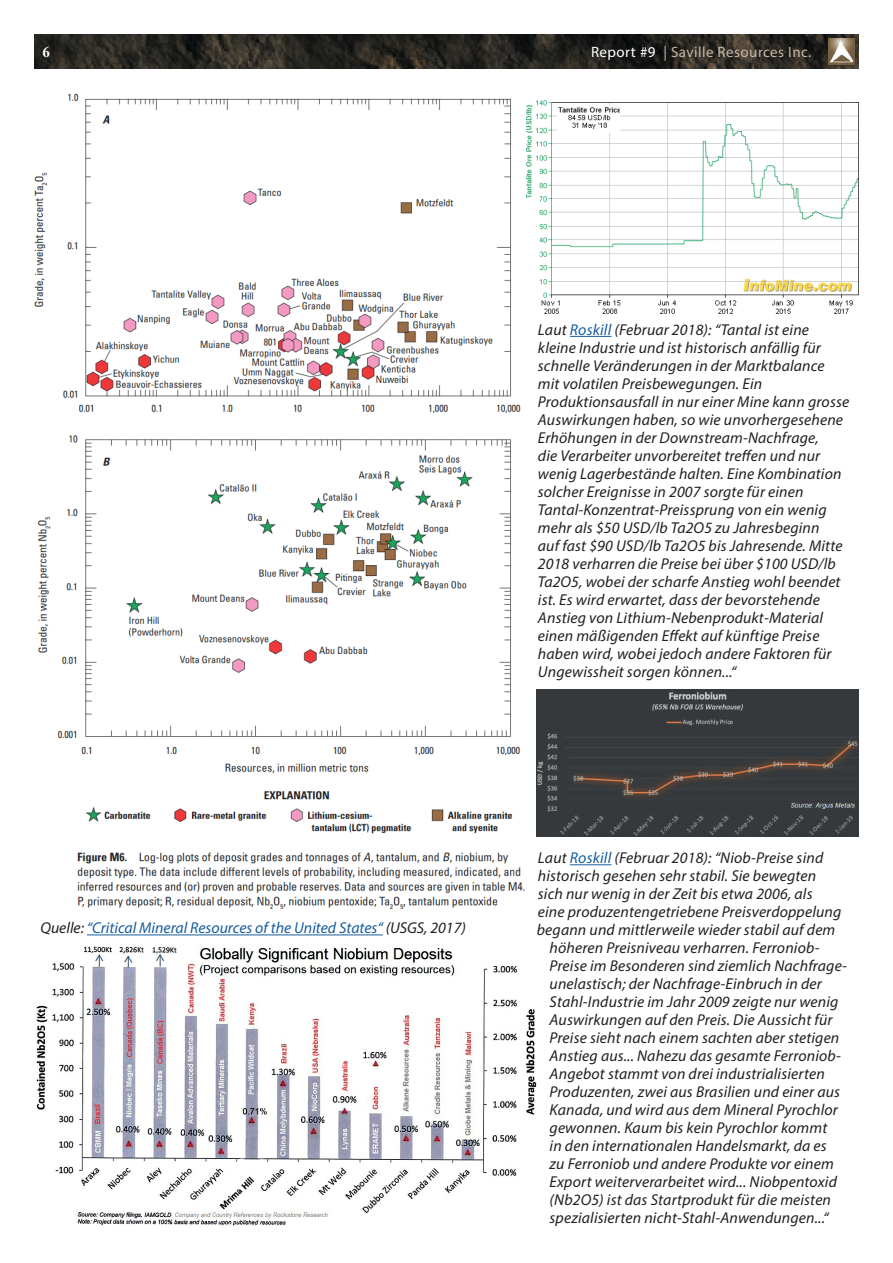
<style>
.page{position:relative;width:893px;height:1263px;background:#fff}
.page>*{position:absolute;margin:0;border:0;box-sizing:border-box;transform-origin:0 0}
.t1{font:italic 15.75px/18px "Myriad Pro";letter-spacing:.01em;color:#231f20}
.t2{font:italic 15.75px "Myriad Pro";color:#175d9e}
.t3{font:15px "Myriad Pro";letter-spacing:.03em;color:#cab8a7}
.t4{font:700 15px "Times New Roman";color:#fff}
.s1{color:#fff}
.s2{color:#231f20}
.s3{color:#175d9e}
</style>
<div class="page">
<img style="left:34px;top:34px;width:825px;height:35px">
<div style="left:827px;top:37px;width:29px;height:31px;background:#231f20;opacity:.65"></div>
<img style="left:828px;top:38px;width:26px;height:27px">
<img style="left:36px;top:946px;width:501px;height:279px">
<hr style="left:87px;top:934px;width:296px;height:1px;background:#175d9e">
<img style="left:34px;top:93px;width:491px;height:816px">
<hr style="left:570px;top:336px;width:41px;height:1px;background:#175d9e">
<img style="left:526px;top:100px;width:333px;height:214px">
<img style="left:537px;top:690px;width:322px;height:147px">
<hr style="left:570px;top:864px;width:41px;height:1px;background:#175d9e">
<p class="t4" style="left:43px;top:41px;width:9px">6</p>
<p class="t3" style="left:591px;top:43px;width:222px"><span class="s1">Report #9</span> | Saville Resources Inc.</p>
<p class="t2" style="left:40px;top:918px;width:427px"><span class="s2">Quelle:</span> “Critical Mineral Resources of the United States“ <span class="s2">(USGS, 2017)</span></p>
<p class="t1" style="left:538px;top:320px;width:313px">Laut <span class="s3">Roskill</span> (Februar 2018): “Tantal ist eine kleine Industrie und ist historisch anfällig für schnelle Veränderungen in der Marktbalance mit volatilen Preisbewegungen. Ein Produktionsausfall in nur einer Mine kann grosse Auswirkungen haben, so wie unvorhergesehene Erhöhungen in der Downstream-Nachfrage,<br>die Verarbeiter unvorbereitet treffen und nur wenig Lagerbestände halten. Eine Kombination solcher Ereignisse in 2007 sorgte für einen Tantal-Konzentrat-Preissprung von ein wenig mehr als $50 USD/lb Ta2O5 zu Jahresbeginn<br>auf fast $90 USD/lb Ta2O5 bis Jahresende. Mitte 2018 verharren die Preise bei über $100 USD/lb Ta2O5, wobei der scharfe Anstieg wohl beendet ist. Es wird erwartet, dass der bevorstehende Anstieg von Lithium-Nebenprodukt-Material einen mäßigenden Effekt auf künftige Preise haben wird, wobei jedoch andere Faktoren für Ungewissheit sorgen können...“</p>
<p class="t1" style="left:538px;top:849px;width:287px">Laut <span class="s3">Roskill</span> (Februar 2018): “Niob-Preise sind</p>
<p class="t1" style="left:538px;top:867px;width:280px">historisch gesehen sehr stabil. Sie bewegten</p>
<p class="t1" style="left:538px;top:885px;width:276px">sich nur wenig in der Zeit bis etwa 2006, als</p>
<p class="t1" style="left:538px;top:903px;width:305px">eine produzentengetriebene Preisverdoppelung</p>
<p class="t1" style="left:537px;top:921px;width:300px">begann und mittlerweile wieder stabil auf dem</p>
<p class="t1" style="left:550px;top:939px;width:271px">höheren Preisniveau verharren. Ferroniob-</p>
<p class="t1" style="left:550px;top:957px;width:299px">Preise im Besonderen sind ziemlich Nachfrage-</p>
<p class="t1" style="left:550px;top:975px;width:274px">unelastisch; der Nachfrage-Einbruch in der</p>
<p class="t1" style="left:550px;top:993px;width:290px">Stahl-Industrie im Jahr 2009 zeigte nur wenig</p>
<p class="t1" style="left:550px;top:1011px;width:285px">Auswirkungen auf den Preis. Die Aussicht für</p>
<p class="t1" style="left:550px;top:1029px;width:291px">Preise sieht nach einem sachten aber stetigen</p>
<p class="t1" style="left:550px;top:1047px;width:293px">Anstieg aus... Nahezu das gesamte Ferroniob-</p>
<p class="t1" style="left:550px;top:1065px;width:277px">Angebot stammt von drei industrialisierten</p>
<p class="t1" style="left:550px;top:1083px;width:292px">Produzenten, zwei aus Brasilien und einer aus</p>
<p class="t1" style="left:550px;top:1101px;width:290px">Kanada, und wird aus dem Mineral Pyrochlor</p>
<p class="t1" style="left:550px;top:1119px;width:279px">gewonnen. Kaum bis kein Pyrochlor kommt</p>
<p class="t1" style="left:550px;top:1137px;width:279px">in den internationalen Handelsmarkt, da es</p>
<p class="t1" style="left:550px;top:1155px;width:286px">zu Ferroniob und andere Produkte vor einem</p>
<p class="t1" style="left:550px;top:1173px;width:289px">Export weiterverarbeitet wird... Niobpentoxid</p>
<p class="t1" style="left:550px;top:1191px;width:283px">(Nb2O5) ist das Startprodukt für die meisten</p>
<p class="t1" style="left:550px;top:1209px;width:281px">spezialisierten nicht-Stahl-Anwendungen...“</p>
</div>
